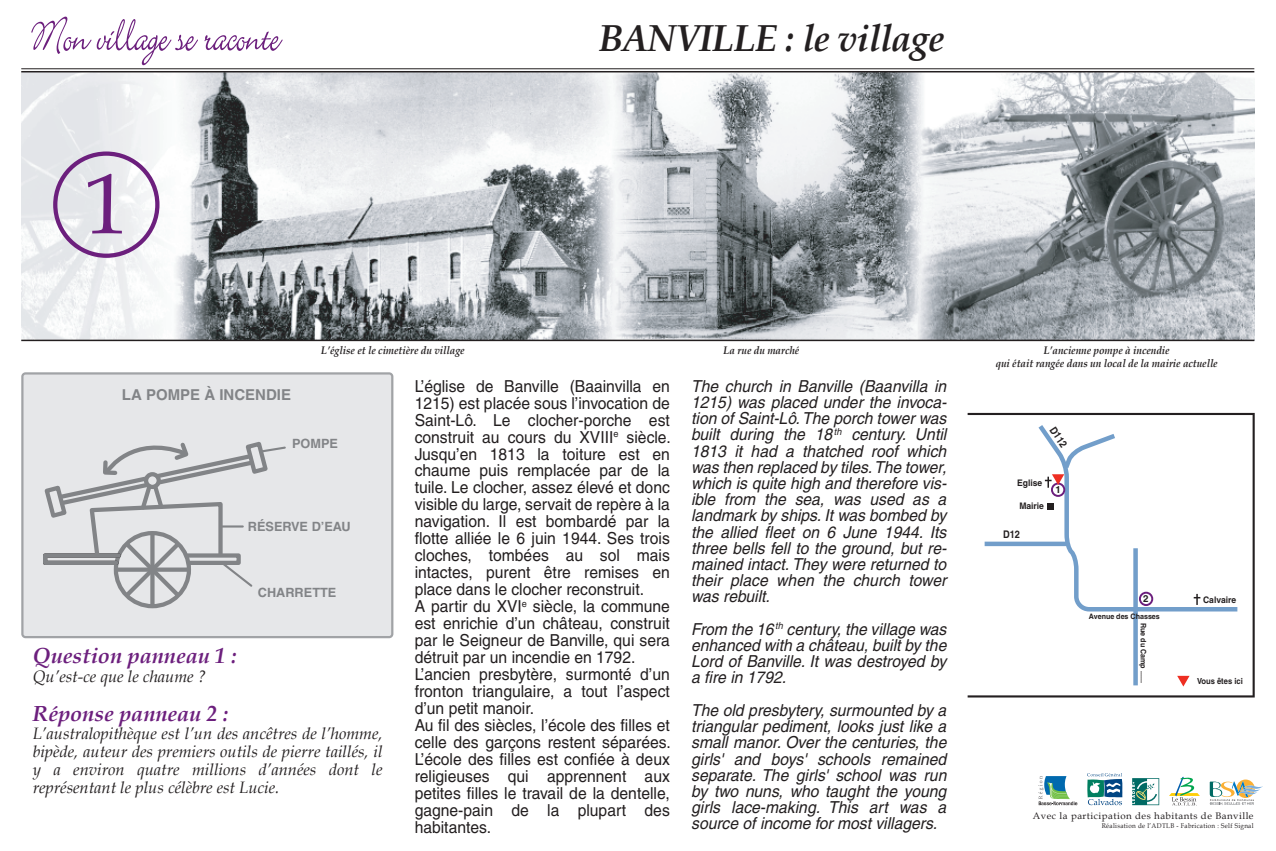
<style>
.page{position:relative;width:1276px;height:851px;background:#fff}
.page>*{position:absolute;margin:0;border:0;box-sizing:border-box;transform-origin:0 0}
.t1{font:85.5px "Book Antiqua";color:#6c1f7d}
.t2{font:italic 700 37.5px "Book Antiqua";letter-spacing:-.02em;color:#231f20}
.t3{font:italic 700 21.75px "Book Antiqua";color:#6c1f7d}
.t4{font:16.5px/17px "Helvetica";color:#231f20;scale:.95 1}
.t5{font:italic 16.5px/16.2px "Helvetica";color:#231f20;text-align:justify;scale:.95 1}
.t6{font:italic 16.5px/18px "Book Antiqua";color:#231f20;text-align:justify}
.t7{font:700 15px "Helvetica";color:#828487}
.t8{font:700 12.75px "Helvetica";color:#828487}
.t9{font:italic 700 11.02px/13.2px "Book Antiqua";color:#231f20;text-align:center;scale:.9 1}
.t10{font:700 10.5px "Helvetica";color:#231f20;scale:.88 1}
.t11{font:700 9.75px "Helvetica";color:#231f20}
.t12{font:9.45px "Book Antiqua";letter-spacing:.05em;color:#231f20}
.t13{font:700 9px "Helvetica";color:#231f20;scale:.95 1}
.t14{font:700 8.32px "Helvetica";color:#231f20;scale:.91 1}
.t15{font:700 7.5px "Helvetica";color:#231f20;scale:.95 1}
.t16{font:6.82px "Book Antiqua";letter-spacing:.05em;color:#231f20;scale:.92 1}
</style>
<div class="page">
<img style="left:21px;top:72px;width:1233px;height:267px">
<div style="left:21px;top:372px;width:372px;height:266px;background:#e6e7e9"></div>
<svg style="left:53px;top:151px;width:106px;height:107px"></svg>
<hr style="left:21px;top:71px;width:1233px;height:1px;background:#231f20">
<hr style="left:21px;top:68px;width:1233px;height:1px;background:#231f20">
<hr style="left:21px;top:339px;width:1233px;height:2px;background:#231f20">
<svg style="left:31px;top:17px;width:252px;height:48px"></svg>
<svg style="left:1132px;top:778px;width:27px;height:27px"></svg>
<svg style="left:1087px;top:773px;width:35px;height:32px"></svg>
<svg style="left:1038px;top:776px;width:39px;height:29px"></svg>
<svg style="left:1209px;top:779px;width:54px;height:26px"></svg>
<svg style="left:1169px;top:776px;width:31px;height:29px"></svg>
<svg style="left:967px;top:413px;width:287px;height:284px"></svg>
<svg style="left:1177px;top:675px;width:12px;height:11px"></svg>
<svg style="left:1034px;top:420px;width:207px;height:193px"></svg>
<div style="left:150px;top:533px;width:5px;height:73px;background:#828487"></div>
<svg style="left:41px;top:434px;width:246px;height:167px;background:#d4d5d8"></svg>
<p class="t1" style="left:85px;top:144px;width:44px">1</p>
<p class="t2" style="left:599px;top:13px;width:347px">BANVILLE : le village</p>
<p class="t9" style="left:321px;top:343px;width:161px">L’église et le cimetière du village</p>
<p class="t9" style="left:723px;top:343px;width:86px">La rue du marché</p>
<p class="t9" style="left:995px;top:343px;width:248px">L’ancienne pompe à incendie<br>qui était rangée dans un local de la mairie actuelle</p>
<p class="t7" style="left:122px;top:386px;width:171px">LA POMPE À INCENDIE</p>
<p class="t8" style="left:292px;top:435px;width:48px">POMPE</p>
<p class="t8" style="left:248px;top:518px;width:104px">RÉSERVE D’EAU</p>
<p class="t8" style="left:258px;top:585px;width:80px">CHARRETTE</p>
<p class="t3" style="left:33px;top:640px;width:206px">Question panneau 1 :</p>
<p class="t6" style="left:33px;top:667px;width:175px">Qu’est-ce que le chaume ?</p>
<p class="t3" style="left:33px;top:698px;width:197px">Réponse panneau 2 :</p>
<p class="t6" style="left:33px;top:723px;width:351px">L’australopithèque est l’un des ancêtres de l’homme, bipède, auteur des premiers outils de pierre taillés, il y a environ quatre millions d’années dont le représentant le plus célèbre est Lucie.</p>
<p class="t4" style="left:415px;top:377px;width:271px">L’église de Banville (Baainvilla en 1215) est placée sous l’invocation de Saint-Lô. Le clocher-porche est construit au cours du XVIII<sup>e</sup> siècle.<br>Jusqu’en 1813 la toiture est en chaume puis remplacée par de la tuile. Le clocher, assez élevé et donc visible du large, servait de repère à la navigation. Il est bombardé par la flotte alliée le 6 juin 1944. Ses trois cloches, tombées au sol mais intactes, purent être remises en place dans le clocher reconstruit.<br>A partir du XVI<sup>e</sup> siècle, la commune est enrichie d’un château, construit par le Seigneur de Banville, qui sera détruit par un incendie en 1792.<br>L’ancien presbytère, surmonté d’un fronton triangulaire, a tout l’aspect d’un petit manoir.<br>Au fil des siècles, l’école des filles et celle des garçons restent séparées.<br>L’école des filles est confiée à deux religieuses qui apprennent aux petites filles le travail de la dentelle, gagne-pain de la plupart des habitantes.</p>
<p class="t5" style="left:691px;top:377px;width:270px">The church in Banville (Baanvilla in 1215) was placed under the invoca&shy;tion of Saint-Lô. The porch tower was built during the 18 <sup>th</sup> century. Until 1813 it had a thatched roof which was then replaced by tiles. The tower, which is quite high and therefore vis&shy;ible from the sea, was used as a landmark by ships. It was bombed by the allied fleet on 6 June 1944. Its three bells fell to the ground, but re&shy;mained intact. They were returned to their place when the church tower was rebuilt.</p>
<p class="t5" style="left:691px;top:620px;width:270px">From the 16 <sup>th</sup> century, the village was enhanced with a château, built by the Lord of Banville. It was destroyed by a fire in 1792.</p>
<p class="t5" style="left:691px;top:701px;width:270px">The old presbytery, surmounted by a triangular pediment, looks just like a small manor. Over the centuries, the girls' and boys' schools remained separate. The girls' school was run by two nuns, who taught the young girls lace-making. This art was a source of income for most villagers.</p>
<p class="t10" style="left:1058px;top:424px;width:27px;rotate:57deg">D112</p>
<p class="t13" style="left:1017px;top:477px;width:28px">Eglise</p>
<p class="t13" style="left:1019px;top:500px;width:28px">Mairie</p>
<p class="t10" style="left:1003px;top:528px;width:21px">D12</p>
<p class="t11" style="left:1055px;top:483px;width:7px">1</p>
<p class="t11" style="left:1143px;top:593px;width:7px">2</p>
<p class="t15" style="left:1089px;top:611px;width:76px">Avenue des Chasses</p>
<p class="t15" style="left:1148px;top:622px;width:64px;rotate:90deg">Rue du Camp ......</p>
<p class="t13" style="left:1203px;top:594px;width:36px">Calvaire</p>
<p class="t14" style="left:1197px;top:675px;width:52px">Vous êtes ici</p>
<p class="t12" style="left:1032px;top:809px;width:222px">Avec la participation des habitants de Banville</p>
<p class="t16" style="left:1101px;top:821px;width:167px">Réalisation de l’ADTLB - Fabrication : Self Signal</p>
</div>
